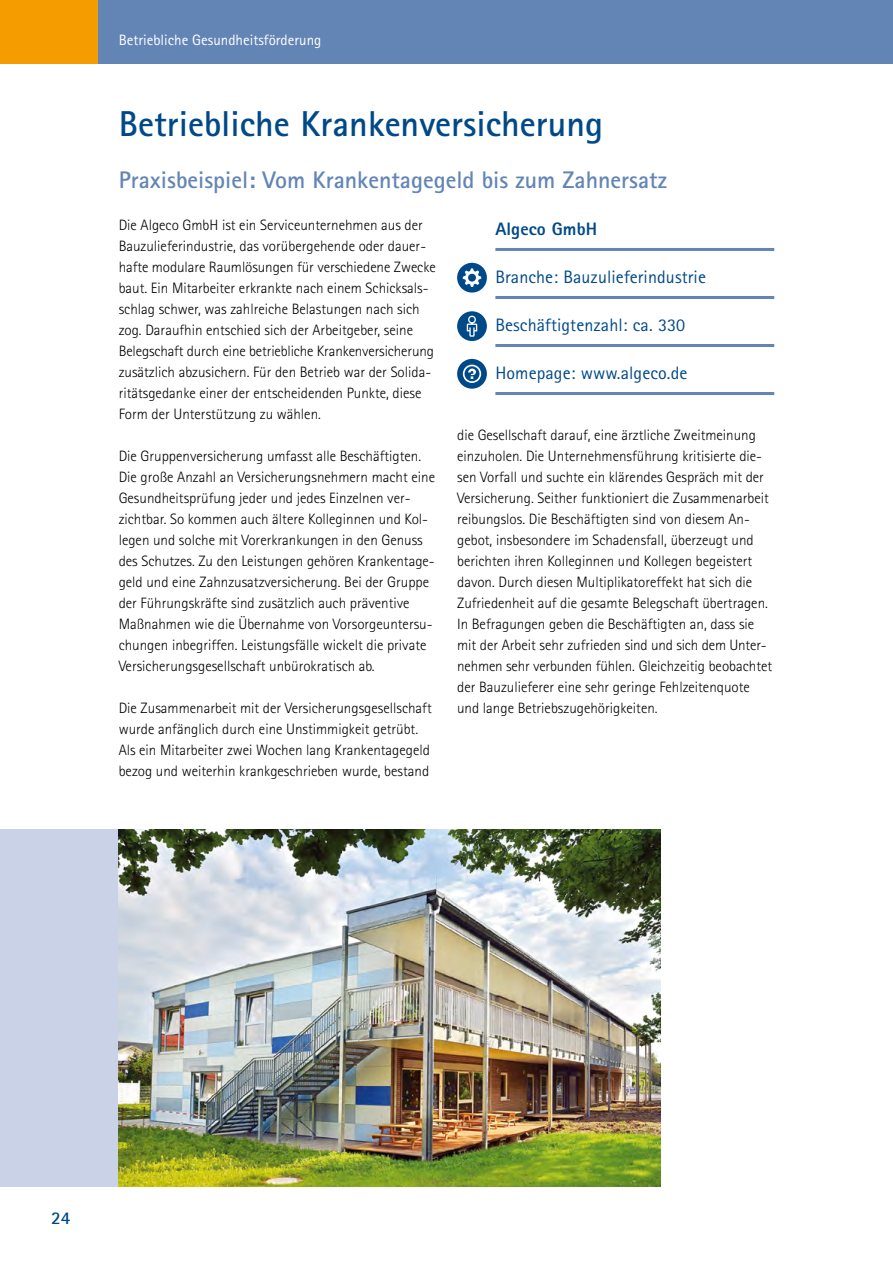
<style>
.page{position:relative;width:893px;height:1263px;background:#fff}
.page>*{position:absolute;margin:0;border:0;box-sizing:border-box;transform-origin:0 0}
.Head_1{font:700 36px "Agfa Rotis Sans Serif";color:#004988}
.Head_2_ohne_AS_vor{font:700 24px "Agfa Rotis Sans Serif";color:#6385b6}
.Etikett_mit_Linie_ne{font:18px "Agfa Rotis Sans Serif";letter-spacing:.005em;color:#004988}
.Etikett_mit_Linie_ne-2{font:800 18px "Agfa Rotis Sans Serif";letter-spacing:.005em;color:#004988}
.t1{font:700 18px "Agfa Rotis Sans Serif";color:#004988}
.Fließtext{font:300 15px/21px "Agfa Rotis Sans Serif";color:#000}
.t2{font:15px "Agfa Rotis Sans Serif";color:#fff}
</style>
<div class="page">
<div style="left:0;top:0;width:893px;height:64px;background:#6385b6"></div>
<div style="left:0;top:0;width:97px;height:64px;background:#f59c00"></div>
<div style="left:0;top:829px;width:136px;height:357px;background:#cad2e7"></div>
<hr style="left:495px;top:248px;width:279px;height:3px;background:#6385b6">
<hr style="left:495px;top:296px;width:279px;height:3px;background:#6385b6">
<hr style="left:495px;top:344px;width:279px;height:3px;background:#6385b6">
<hr style="left:495px;top:392px;width:279px;height:3px;background:#6385b6">
<div style="left:457px;top:263px;width:30px;height:30px;background:#004988;border-radius:50%"></div>
<svg style="left:463px;top:268px;width:18px;height:19px"></svg>
<div style="left:457px;top:311px;width:30px;height:30px;background:#004988;border-radius:50%"></div>
<svg style="left:467px;top:316px;width:10px;height:21px"></svg>
<div style="left:457px;top:359px;width:30px;height:30px;background:#004988;border-radius:50%"></div>
<svg style="left:463px;top:365px;width:18px;height:18px"></svg>
<img style="left:119px;top:829px;width:541px;height:357px">
<p class="t2" style="left:119px;top:32px;width:204px">Betriebliche Gesundheitsförderung</p>
<p class="Head_1" style="left:119px;top:101px;width:486px">Betriebliche Krankenversicherung</p>
<p class="Head_2_ohne_AS_vor" style="left:119px;top:165px;width:550px">Praxisbeispiel: Vom Krankentagegeld bis zum Zahnersatz</p>
<p class="Fließtext" style="left:119px;top:215px;width:319px">Die Algeco GmbH ist ein Serviceunternehmen aus der Bauzulieferindustrie, das vorübergehende oder dauer&shy;hafte modulare Raumlösungen für verschiedene Zwecke baut. Ein Mitarbeiter erkrankte nach einem Schicksals&shy;schlag schwer, was zahlreiche Belastungen nach sich zog. Daraufhin entschied sich der Arbeitgeber, seine Belegschaft durch eine betriebliche Krankenversicherung zusätzlich abzusichern. Für den Betrieb war der Solida&shy;ritätsgedanke einer der entscheidenden Punkte, diese Form der Unterstützung zu wählen.</p>
<p class="Fließtext" style="left:119px;top:446px;width:318px">Die Gruppenversicherung umfasst alle Beschäftigten.<br>Die große Anzahl an Versicherungsnehmern macht eine Gesundheitsprüfung jeder und jedes Einzelnen ver&shy;zichtbar. So kommen auch ältere Kolleginnen und Kol&shy;legen und solche mit Vorerkrankungen in den Genuss des Schutzes. Zu den Leistungen gehören Krankentage&shy;geld und eine Zahnzusatzversicherung. Bei der Gruppe der Führungskräfte sind zusätzlich auch präventive Maßnahmen wie die Übernahme von Vorsorgeuntersu&shy;chungen inbegriffen. Leistungsfälle wickelt die private Versicherungsgesellschaft unbürokratisch ab.</p>
<p class="Fließtext" style="left:119px;top:698px;width:315px">Die Zusammenarbeit mit der Versicherungsgesellschaft wurde anfänglich durch eine Unstimmigkeit getrübt.<br>Als ein Mitarbeiter zwei Wochen lang Krankentagegeld bezog und weiterhin krankgeschrieben wurde, bestand</p>
<p class="Etikett_mit_Linie_ne-2" style="left:495px;top:218px;width:103px">Algeco GmbH</p>
<p class="Etikett_mit_Linie_ne" style="left:495px;top:266px;width:212px">Branche: Bauzulieferindustrie</p>
<p class="Etikett_mit_Linie_ne" style="left:495px;top:314px;width:191px">Beschäftigtenzahl: ca. 330</p>
<p class="Etikett_mit_Linie_ne" style="left:495px;top:362px;width:194px">Homepage: www.algeco.de</p>
<p class="Fließtext" style="left:457px;top:425px;width:317px">die Gesellschaft darauf, eine ärztliche Zweitmeinung einzuholen. Die Unternehmensführung kritisierte die&shy;sen Vorfall und suchte ein klärendes Gespräch mit der Versicherung. Seither funktioniert die Zusammenarbeit reibungslos. Die Beschäftigten sind von diesem An&shy;gebot, insbesondere im Schadensfall, überzeugt und berichten ihren Kolleginnen und Kollegen begeistert davon. Durch diesen Multiplikatoreffekt hat sich die Zufriedenheit auf die gesamte Belegschaft übertragen.<br>In Befragungen geben die Beschäftigten an, dass sie mit der Arbeit sehr zufrieden sind und sich dem Unter&shy;nehmen sehr verbunden fühlen. Gleichzeitig beobachtet der Bauzulieferer eine sehr geringe Fehlzeitenquote und lange Betriebszugehörigkeiten.</p>
<p class="t1" style="left:51px;top:1206px;width:21px">24</p>
</div>
